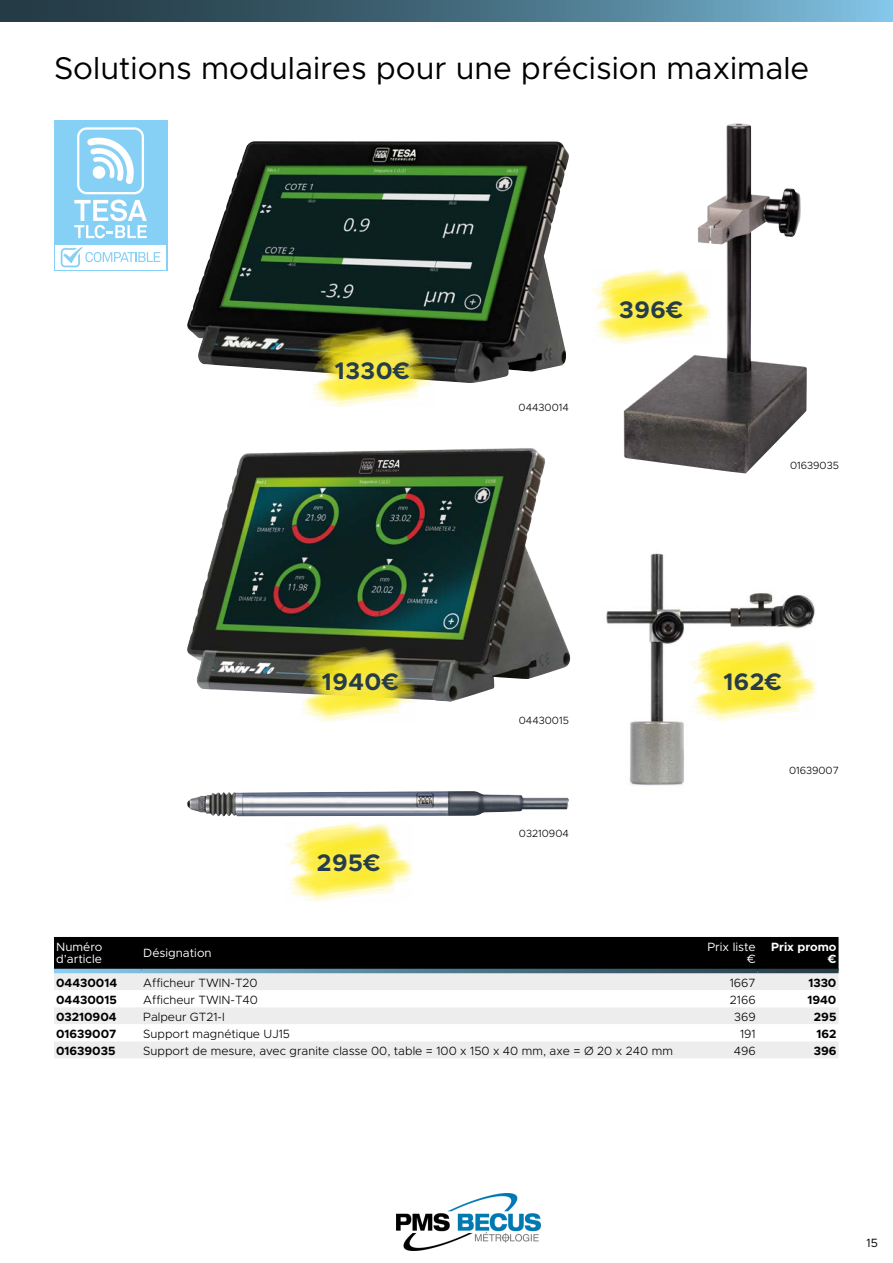
<style>
.page{position:relative;width:893px;height:1263px;background:#fff}
.page>*{position:absolute;margin:0;border:0;box-sizing:border-box;transform-origin:0 0}
.t1{font:31.5px "Metropolis";color:#000}
.t2{font:700 24px "Metropolis";letter-spacing:.025em;color:#263d47}
.t3{font:300 12px "Metropolis";color:#000}
.t4{font:700 12px "Metropolis";color:#000}
.t5{font:12px/12px "Metropolis";color:#fff}
.t6{font:700 12px/12px "Metropolis";color:#fff;text-align:right}
.t7{font:12px "Metropolis";color:#000}
.t8{font:300 10.5px "Metropolis";color:#000}
</style>
<div class="page">
<img style="left:624px;top:123px;width:183px;height:350px">
<img style="left:606px;top:553px;width:211px;height:233px">
<img style="left:187px;top:141px;width:382px;height:242px">
<img style="left:187px;top:791px;width:382px;height:25px">
<img style="left:187px;top:448px;width:383px;height:254px">
<div style="left:54px;top:120px;width:113px;height:151px;background:#86d0f5"></div>
<svg style="left:74px;top:127px;width:73px;height:111px"></svg>
<div style="left:55px;top:245px;width:111px;height:24px;background:#fff"></div>
<svg style="left:61px;top:247px;width:99px;height:20px"></svg>
<svg style="left:0;top:0;width:893px;height:21px;background:#487084"></svg>
<img style="left:308px;top:327px;width:128px;height:80px">
<img style="left:285px;top:822px;width:127px;height:80px">
<img style="left:689px;top:641px;width:127px;height:79px">
<img style="left:298px;top:647px;width:119px;height:75px">
<img style="left:592px;top:269px;width:119px;height:74px">
<div style="left:54px;top:937px;width:784px;height:32px;background:#000"></div>
<div style="left:54px;top:973px;width:784px;height:85px;background:#ededed"></div>
<svg style="left:54px;top:990px;width:784px;height:51px"></svg>
<hr style="left:54px;top:969px;width:87px;height:4px;background:#84c5e8">
<svg style="left:141px;top:969px;width:536px;height:4px;background:#55839a"></svg>
<hr style="left:677px;top:969px;width:81px;height:4px;background:#314d5b">
<hr style="left:758px;top:969px;width:80px;height:4px;background:#29424d">
<img style="left:396px;top:1194px;width:144px;height:57px">
<h1 class="t1" style="left:54px;top:49px;width:757px">Solutions modulaires pour une précision maximale</h1>
<h2 class="t2" style="left:335px;top:355px;width:77px">1330€</h2>
<p class="t8" style="left:519px;top:401px;width:52px">04430014</p>
<h2 class="t2" style="left:619px;top:294px;width:65px">396€</h2>
<p class="t8" style="left:790px;top:459px;width:50px">01639035</p>
<h2 class="t2" style="left:322px;top:667px;width:78px">1940€</h2>
<h2 class="t2" style="left:723px;top:666px;width:60px">162€</h2>
<h2 class="t2" style="left:317px;top:848px;width:65px">295€</h2>
<p class="t8" style="left:519px;top:714px;width:52px">04430015</p>
<p class="t8" style="left:519px;top:826px;width:51px">03210904</p>
<p class="t8" style="left:789px;top:764px;width:51px">01639007</p>
<p class="t5" style="left:56px;top:940px;width:48px">Numéro d’article</p>
<p class="t5" style="left:143px;top:946px;width:70px">Désignation</p>
<p class="t5" style="left:707px;top:940px;width:50px;text-align:right">Prix liste €</p>
<p class="t6" style="left:771px;top:940px;width:67px">Prix promo €</p>
<p class="t4" style="left:56px;top:975px;width:62px">04430014</p>
<p class="t3" style="left:143px;top:975px;width:116px">Afficheur TWIN-T20</p>
<p class="t3" style="left:730px;top:975px;width:27px">1667</p>
<p class="t4" style="left:808px;top:975px;width:29px">1330</p>
<p class="t4" style="left:56px;top:992px;width:62px">04430015</p>
<p class="t3" style="left:143px;top:992px;width:116px">Afficheur TWIN-T40</p>
<p class="t3" style="left:730px;top:992px;width:27px">2166</p>
<p class="t4" style="left:807px;top:992px;width:30px">1940</p>
<p class="t4" style="left:56px;top:1009px;width:62px">03210904</p>
<p class="t3" style="left:143px;top:1009px;width:83px">Palpeur GT21-I</p>
<p class="t3" style="left:734px;top:1009px;width:23px">369</p>
<p class="t4" style="left:814px;top:1009px;width:24px">295</p>
<p class="t4" style="left:56px;top:1026px;width:62px">01639007</p>
<p class="t3" style="left:143px;top:1026px;width:148px">Support magnétique UJ15</p>
<p class="t3" style="left:740px;top:1026px;width:17px">191</p>
<p class="t4" style="left:816px;top:1026px;width:22px">162</p>
<p class="t4" style="left:56px;top:1043px;width:61px">01639035</p>
<p class="t3" style="left:143px;top:1043px;width:531px">Support de mesure, avec granite classe 00, table = 100 x 150 x 40 mm, axe = Ø 20 x 240 mm</p>
<p class="t3" style="left:734px;top:1043px;width:23px">496</p>
<p class="t4" style="left:814px;top:1043px;width:24px">396</p>
<p class="t7" style="left:867px;top:1235px;width:13px">15</p>
</div>
